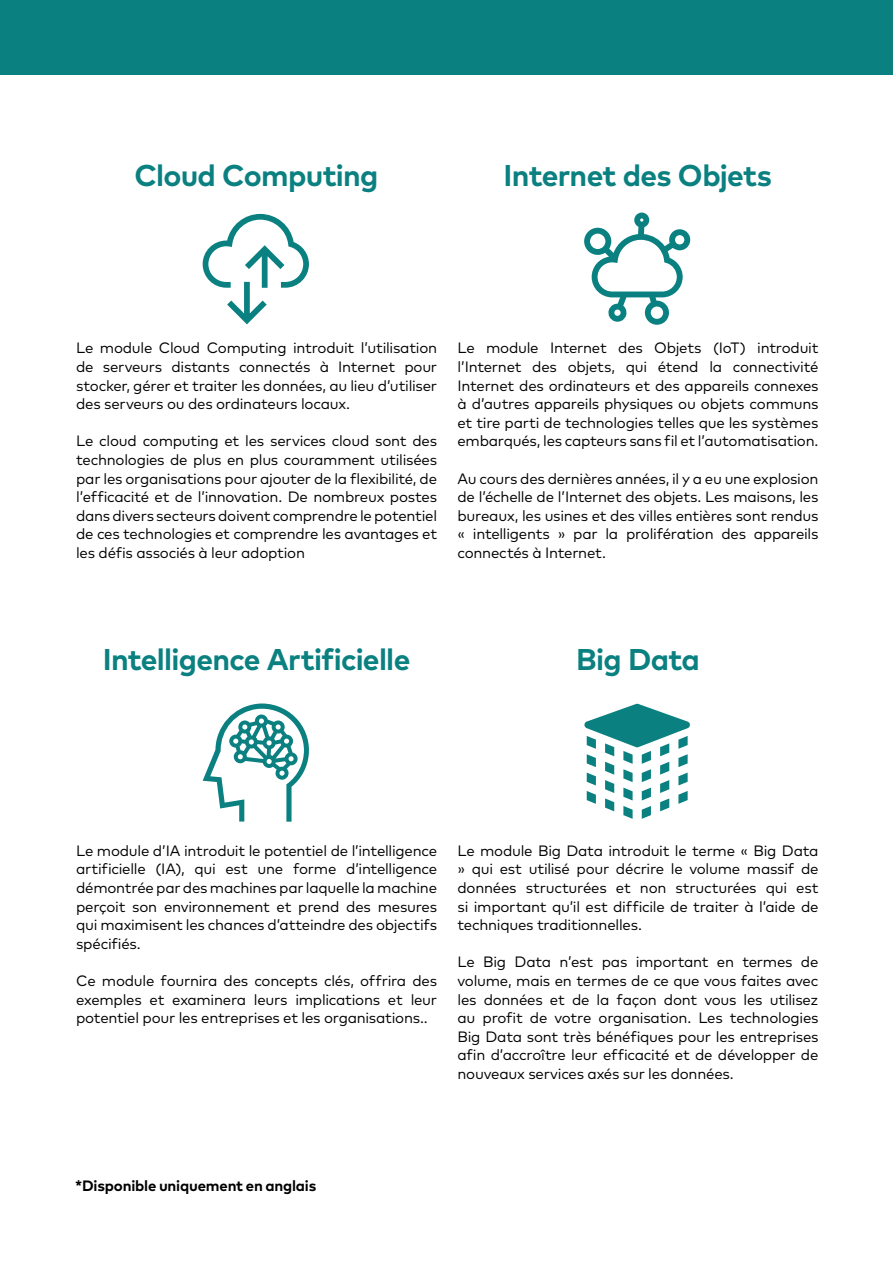
<style>
.page{position:relative;width:893px;height:1263px;background:#fff}
.page>*{position:absolute;margin:0;border:0;box-sizing:border-box;transform-origin:0 0}
.t1{font:700 30px "Mark Pro";letter-spacing:-.025em;color:#0b8080}
.t2{font:15px/18.6px "Mark Pro";letter-spacing:-.015em;color:#000;text-align:justify}
.t3{font:700 15px "Mark Pro";letter-spacing:-.01em;color:#000}
</style>
<div class="page">
<svg style="left:203px;top:703px;width:106px;height:119px"></svg>
<svg style="left:584px;top:704px;width:106px;height:115px"></svg>
<svg style="left:203px;top:214px;width:106px;height:110px"></svg>
<svg style="left:584px;top:213px;width:106px;height:112px"></svg>
<div style="left:0;top:0;width:893px;height:74px;background:#0b8080"></div>
<h1 class="t1" style="left:135px;top:153px;width:246px">Cloud Computing</h1>
<h1 class="t1" style="left:504px;top:153px;width:270px">Internet des Objets</h1>
<p class="t2" style="left:76px;top:338px;width:363px">Le module Cloud Computing introduit l’utilisation de serveurs distants connectés à Internet pour stocker, gérer et traiter les données, au lieu d’utiliser des serveurs ou des ordinateurs locaux.</p>
<p class="t2" style="left:76px;top:431px;width:363px">Le cloud computing et les services cloud sont des technologies de plus en plus couramment utilisées par les organisations pour ajouter de la flexibilité, de l’efficacité et de l’innovation. De nombreux postes dans divers secteurs doivent comprendre le potentiel de ces technologies et comprendre les avantages et les défis associés à leur adoption</p>
<p class="t2" style="left:457px;top:338px;width:363px">Le module Internet des Objets (IoT) introduit l’Internet des objets, qui étend la connectivité Internet des ordinateurs et des appareils connexes à d’autres appareils physiques ou objets communs et tire parti de technologies telles que les systèmes embarqués, les capteurs sans fil et l’automatisation.</p>
<p class="t2" style="left:457px;top:468px;width:363px">Au cours des dernières années, il y a eu une explosion de l’échelle de l’Internet des objets. Les maisons, les bureaux, les usines et des villes entières sont rendus « intelligents » par la prolifération des appareils connectés à Internet.</p>
<h1 class="t1" style="left:103px;top:636px;width:309px">Intelligence Artificielle</h1>
<h1 class="t1" style="left:576px;top:636px;width:125px">Big Data</h1>
<p class="t2" style="left:76px;top:840px;width:363px">Le module d’IA introduit le potentiel de l’intelligence artificielle (IA), qui est une forme d’intelligence démontrée par des machines par laquelle la machine perçoit son environnement et prend des mesures qui maximisent les chances d’atteindre des objectifs spécifiés.</p>
<p class="t2" style="left:76px;top:970px;width:363px">Ce module fournira des concepts clés, offrira des exemples et examinera leurs implications et leur potentiel pour les entreprises et les organisations..</p>
<p class="t2" style="left:457px;top:840px;width:363px">Le module Big Data introduit le terme « Big Data » qui est utilisé pour décrire le volume massif de données structurées et non structurées qui est si important qu’il est difficile de traiter à l’aide de techniques traditionnelles.</p>
<p class="t2" style="left:457px;top:951px;width:363px">Le Big Data n’est pas important en termes de volume, mais en termes de ce que vous faites avec les données et de la façon dont vous les utilisez au profit de votre organisation. Les technologies Big Data sont très bénéfiques pour les entreprises afin d’accroître leur efficacité et de développer de nouveaux services axés sur les données.</p>
<p class="t3" style="left:75px;top:1174px;width:243px">*Disponible uniquement en anglais</p>
</div>
